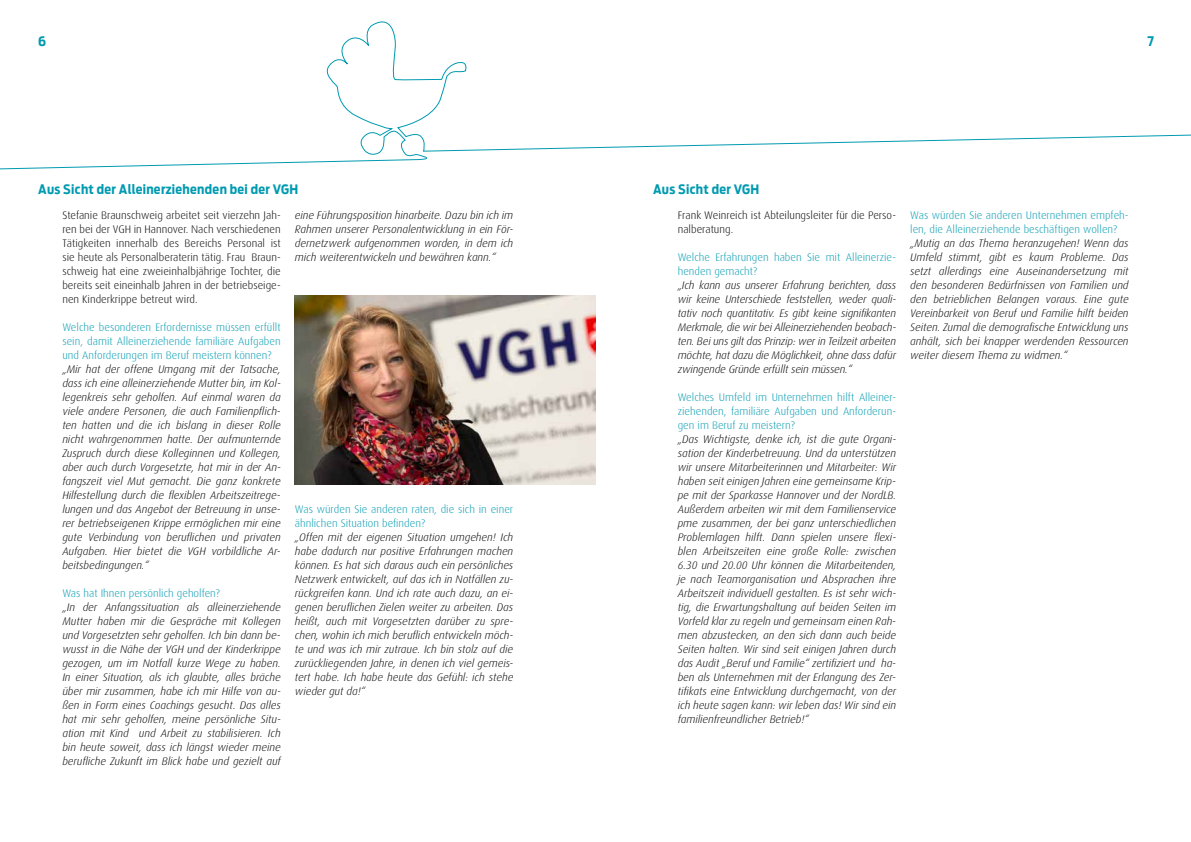
<style>
.page{position:relative;width:1191px;height:842px;background:#fff}
.page>*{position:absolute;margin:0;border:0;box-sizing:border-box;transform-origin:0 0}
.t1{font:700 13px "Antenna Cond";letter-spacing:.025em;color:#009ab1}
.t2{font:italic 300 11px/14px "Dax";color:#000;text-align:justify}
.t3{font:300 11px/14px "Dax";color:#009ab1}
.t4{font:300 11px/14px "Dax";color:#000;text-align:justify}
</style>
<div class="page">
<img style="left:295px;top:296px;width:300px;height:189px">
<svg style="left:0;top:21px;width:1191px;height:149px"></svg>
<p class="t1" style="left:38px;top:34px;width:9px">6</p>
<p class="t1" style="left:1147px;top:34px;width:8px">7</p>
<p class="t1" style="left:38px;top:182px;width:261px">Aus Sicht der Alleinerziehenden bei der VGH</p>
<p class="t1" style="left:653px;top:181px;width:108px">Aus Sicht der VGH</p>
<p class="t4" style="left:62px;top:208px;width:220px">Stefanie Braunschweig arbeitet seit vierzehn Jah&shy;ren bei der VGH in Hannover. Nach verschiedenen Tätigkeiten innerhalb des Bereichs Personal ist sie heute als Personalberaterin tätig. Frau Braun&shy;schweig hat eine zweieinhalbjährige Tochter, die bereits seit eineinhalb Jahren in der betriebseige&shy;nen Kinderkrippe betreut wird.</p>
<p class="t3" style="left:62px;top:320px;width:220px;text-align:justify">Welche besonderen Erfordernisse müssen erfüllt sein, damit Alleinerziehende familiäre Aufgaben und Anforderungen im Beruf meistern können?</p>
<p class="t2" style="left:62px;top:362px;width:220px">„Mir hat der offene Umgang mit der Tatsache, dass ich eine alleinerziehende Mutter bin, im Kol&shy;legenkreis sehr geholfen. Auf einmal waren da viele andere Personen, die auch Familienpflich&shy;ten hatten und die ich bislang in dieser Rolle nicht wahrgenommen hatte. Der aufmunternde Zuspruch durch diese Kolleginnen und Kollegen, aber auch durch Vorgesetzte, hat mir in der An&shy;fangszeit viel Mut gemacht. Die ganz konkrete Hilfestellung durch die flexiblen Arbeitszeitrege&shy;lungen und das Angebot der Betreuung in unse&shy;rer betriebseigenen Krippe ermöglichen mir eine gute Verbindung von beruflichen und privaten Aufgaben. Hier bietet die VGH vorbildliche Ar&shy;beitsbedingungen.“</p>
<p class="t3" style="left:62px;top:586px;width:159px">Was hat Ihnen persönlich geholfen?</p>
<p class="t2" style="left:62px;top:600px;width:220px">„In der Anfangssituation als alleinerziehende Mutter haben mir die Gespräche mit Kollegen und Vorgesetzten sehr geholfen. Ich bin dann be&shy;wusst in die Nähe der VGH und der Kinderkrippe gezogen, um im Notfall kurze Wege zu haben.<br>In einer Situation, als ich glaubte, alles bräche über mir zusammen, habe ich mir Hilfe von au&shy;ßen in Form eines Coachings gesucht. Das alles hat mir sehr geholfen, meine persönliche Situ&shy;ation mit Kind und Arbeit zu stabilisieren. Ich bin heute soweit, dass ich längst wieder meine berufliche Zukunft im Blick habe und gezielt auf</p>
<p class="t2" style="left:295px;top:208px;width:220px">eine Führungsposition hinarbeite. Dazu bin ich im Rahmen unserer Personalentwicklung in ein För&shy;dernetzwerk aufgenommen worden, in dem ich mich weiterentwickeln und bewähren kann.“</p>
<p class="t4" style="left:677px;top:208px;width:220px">Frank Weinreich ist Abteilungsleiter für die Perso&shy;nalberatung.</p>
<p class="t3" style="left:677px;top:250px;width:220px">Welche Erfahrungen haben Sie mit Alleinerzie&shy;henden gemacht?</p>
<p class="t2" style="left:677px;top:279px;width:220px">„Ich kann aus unserer Erfahrung berichten, dass wir keine Unterschiede feststellen, weder quali&shy;tativ noch quantitativ. Es gibt keine signifikanten Merkmale, die wir bei Alleinerziehenden beobach&shy;ten. Bei uns gilt das Prinzip: wer in Teilzeit arbeiten möchte, hat dazu die Möglichkeit, ohne dass dafür zwingende Gründe erfüllt sein müssen.“</p>
<p class="t3" style="left:677px;top:391px;width:220px;text-align:justify">Welches Umfeld im Unternehmen hilft Alleiner&shy;ziehenden, familiäre Aufgaben und Anforderun&shy;gen im Beruf zu meistern?</p>
<p class="t2" style="left:677px;top:433px;width:220px">„Das Wichtigste, denke ich, ist die gute Organi&shy;sation der Kinderbetreuung. Und da unterstützen wir unsere Mitarbeiterinnen und Mitarbeiter: Wir haben seit einigen Jahren eine gemeinsame Krip&shy;pe mit der Sparkasse Hannover und der NordLB.<br>Außerdem arbeiten wir mit dem Familienservice pme zusammen, der bei ganz unterschiedlichen Problemlagen hilft. Dann spielen unsere flexi&shy;blen Arbeitszeiten eine große Rolle: zwischen 6.30 und 20.00 Uhr können die Mitarbeitenden, je nach Teamorganisation und Absprachen ihre Arbeitszeit individuell gestalten. Es ist sehr wich&shy;tig, die Erwartungshaltung auf beiden Seiten im Vorfeld klar zu regeln und gemeinsam einen Rah&shy;men abzustecken, an den sich dann auch beide Seiten halten. Wir sind seit einigen Jahren durch das Audit „Beruf und Familie“ zertifiziert und ha&shy;ben als Unternehmen mit der Erlangung des Zer&shy;tifikats eine Entwicklung durchgemacht, von der ich heute sagen kann: wir leben das! Wir sind ein familienfreundlicher Betrieb!“</p>
<p class="t3" style="left:295px;top:502px;width:220px">Was würden Sie anderen raten, die sich in einer ähnlichen Situation befinden?</p>
<p class="t2" style="left:295px;top:530px;width:220px">„Offen mit der eigenen Situation umgehen! Ich habe dadurch nur positive Erfahrungen machen können. Es hat sich daraus auch ein persönliches Netzwerk entwickelt, auf das ich in Notfällen zu&shy;rückgreifen kann. Und ich rate auch dazu, an ei&shy;genen beruflichen Zielen weiter zu arbeiten. Das heißt, auch mit Vorgesetzten darüber zu spre&shy;chen, wohin ich mich beruflich entwickeln möch&shy;te und was ich mir zutraue. Ich bin stolz auf die zurückliegenden Jahre, in denen ich viel gemeis&shy;tert habe. Ich habe heute das Gefühl: ich stehe wieder gut da!“</p>
<p class="t3" style="left:910px;top:209px;width:220px">Was würden Sie anderen Unternehmen empfeh&shy;len, die Alleinerziehende beschäftigen wollen?</p>
<p class="t2" style="left:910px;top:237px;width:220px">„Mutig an das Thema heranzugehen! Wenn das Umfeld stimmt, gibt es kaum Probleme. Das setzt allerdings eine Auseinandersetzung mit den besonderen Bedürfnissen von Familien und den betrieblichen Belangen voraus. Eine gute Vereinbarkeit von Beruf und Familie hilft beiden Seiten. Zumal die demografische Entwicklung uns anhält, sich bei knapper werdenden Ressourcen weiter diesem Thema zu widmen.“</p>
</div>
